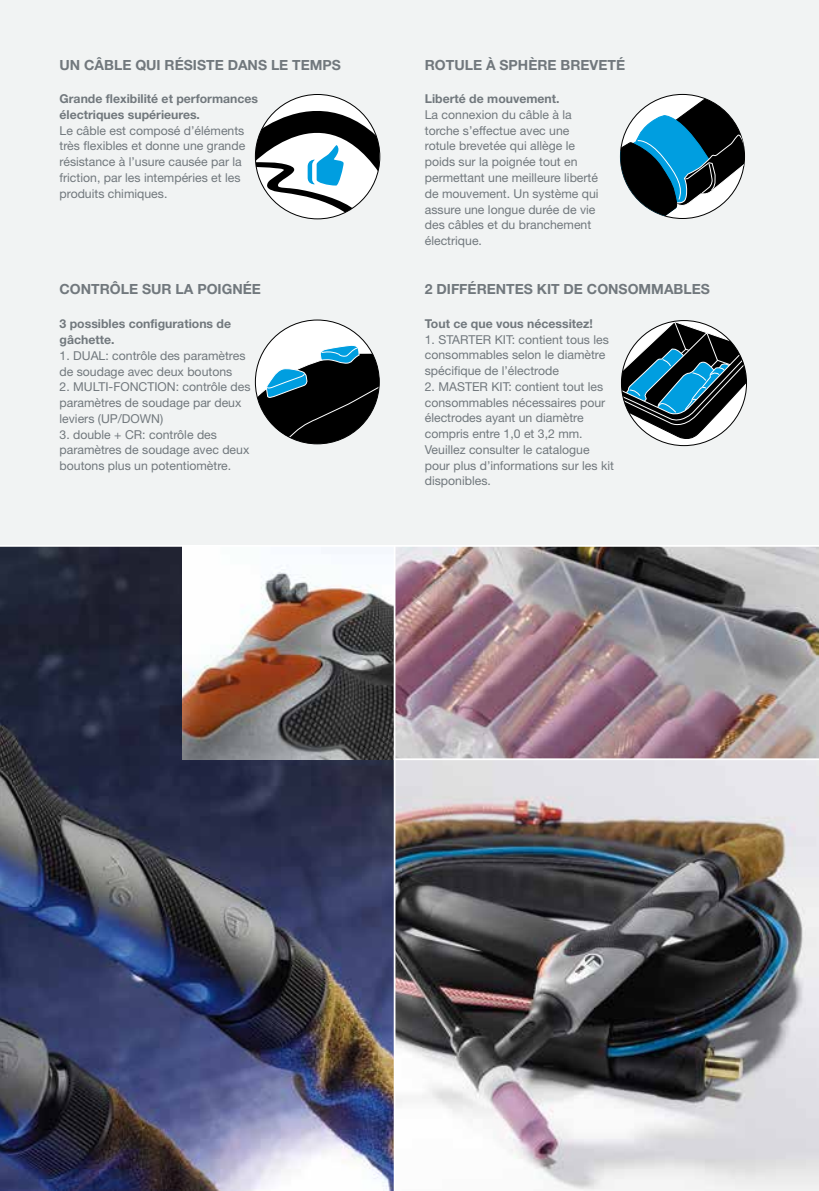
<style>
.page{position:relative;width:819px;height:1191px;background:#fff}
.page>*{position:absolute;margin:0;border:0;box-sizing:border-box;transform-origin:0 0}
.t1{font:700 14px "Helvetica Neue LT Std";color:#71787d}
.t2{font:12.25px/15.8px "Helvetica Neue LT Std";color:#71787d}
.t3{font:700 12.25px/15.8px "Helvetica Neue LT Std";color:#71787d}
</style>
<div class="page">
<img style="left:395px;top:760px;width:424px;height:431px">
<div style="left:0;top:0;width:819px;height:546px;background:#f1f3f3"></div>
<img style="left:0;top:547px;width:393px;height:644px">
<img style="left:182px;top:547px;width:211px;height:212px">
<img style="left:395px;top:547px;width:424px;height:211px">
<hr style="left:0;top:545px;width:819px;height:2px;background:#fff">
<svg style="left:620px;top:95px;width:124px;height:123px"></svg>
<svg style="left:255px;top:94px;width:124px;height:125px"></svg>
<div style="left:255px;top:320px;width:124px;height:124px;background:#fff;border-radius:50%"></div>
<svg style="left:255px;top:329px;width:124px;height:115px"></svg>
<svg style="left:621px;top:320px;width:125px;height:123px"></svg>
<p class="t1" style="left:60px;top:56px;width:283px">UN CÂBLE QUI RÉSISTE DANS LE TEMPS</p>
<p class="t3" style="left:60px;top:91px;width:200px">Grande flexibilité et performances électriques supérieures.</p>
<p class="t2" style="left:60px;top:122px;width:187px">Le câble est composé d’éléments très flexibles et donne une grande résistance à l’usure causée par la friction, par les intempéries et les produits chimiques.</p>
<p class="t1" style="left:60px;top:280px;width:203px">CONTRÔLE SUR LA POIGNÉE</p>
<p class="t3" style="left:60px;top:316px;width:173px">3 possibles configurations de gâchette.</p>
<p class="t2" style="left:60px;top:347px;width:187px">1. DUAL: contrôle des paramètres de soudage avec deux boutons</p>
<p class="t2" style="left:60px;top:379px;width:192px">2. MULTI-FONCTION: contrôle des paramètres de soudage par deux leviers (UP/DOWN)</p>
<p class="t2" style="left:60px;top:426px;width:191px">3. double + CR: contrôle des paramètres de soudage avec deux boutons plus un potentiomètre.</p>
<p class="t1" style="left:425px;top:56px;width:202px">ROTULE À SPHÈRE BREVETÉ</p>
<p class="t3" style="left:425px;top:91px;width:136px">Liberté de mouvement.</p>
<p class="t2" style="left:425px;top:107px;width:175px">La connexion du câble à la torche s’effectue avec une rotule brevetée qui allège le poids sur la poignée tout en permettant une meilleure liberté de mouvement. Un système qui assure une longue durée de vie des câbles et du branchement électrique.</p>
<p class="t1" style="left:425px;top:280px;width:286px">2 DIFFÉRENTES KIT DE CONSOMMABLES</p>
<p class="t3" style="left:425px;top:315px;width:170px">Tout ce que vous nécessitez!</p>
<p class="t2" style="left:425px;top:331px;width:186px">1. STARTER KIT: contient tous les consommables selon le diamètre spécifique de l’électrode</p>
<p class="t2" style="left:425px;top:378px;width:191px">2. MASTER KIT: contient tout les consommables nécessaires pour électrodes ayant un diamètre compris entre 1,0 et 3,2 mm.<br>Veuillez consulter le catalogue pour plus d’informations sur les kit disponibles.</p>
</div>
